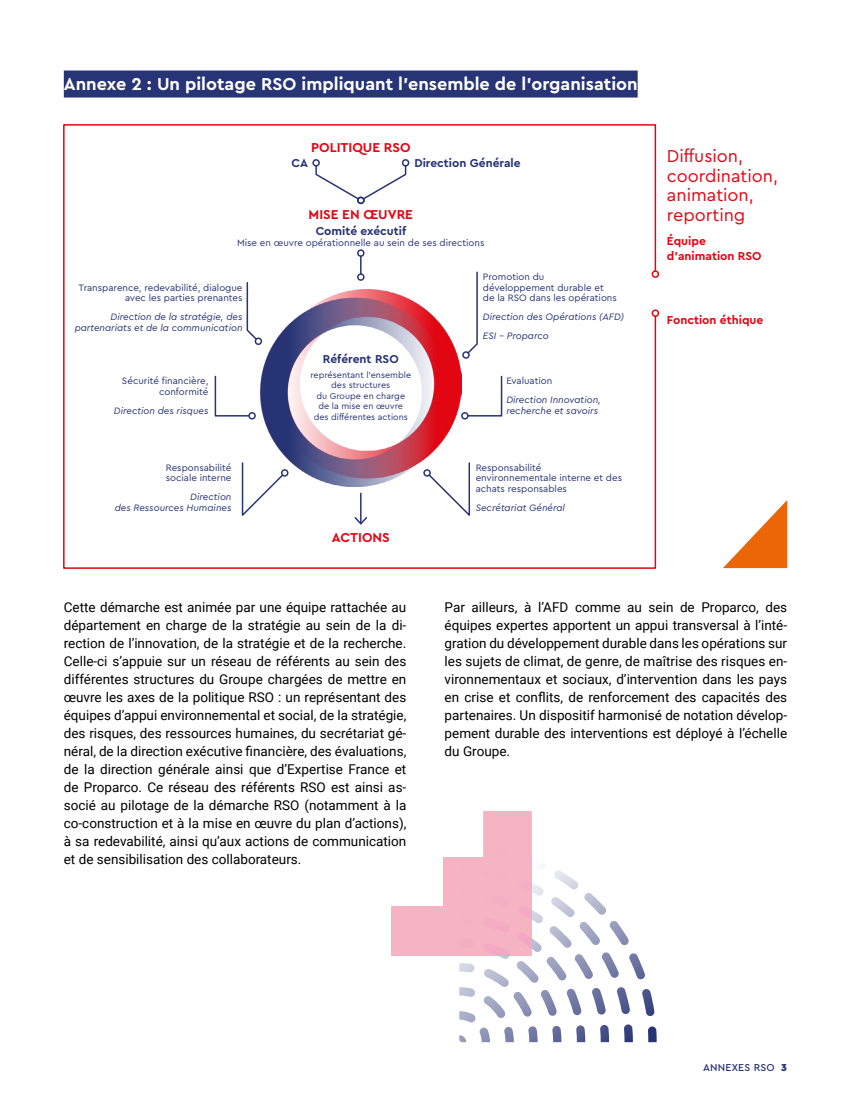
<style>
.page{position:relative;width:851px;height:1106px;background:#fff}
.page>*{position:absolute;margin:0;border:0;box-sizing:border-box;transform-origin:0 0}
.t1{font:700 18px "Cera Pro";color:#fff}
.t2{font:18px/19.5px "Cera Pro";color:#e30613}
.t3{font:13.5px/18px "Roboto";color:#000;text-align:justify}
.t4{font:700 13.5px "Cera Pro";color:#e30613}
.t5{font:700 12px "Cera Pro";color:#273475}
.t6{font:700 12px/14.4px "Cera Pro";color:#e30613}
.t7{font:500 10.5px "Cera Pro";letter-spacing:.02em;color:#273475}
.t8{font:9.75px/10.5px "Cera Pro";color:#273475}
.t9{font:italic 9.75px/10.5px "Cera Pro";color:#273475;text-align:right}
.t10{font:9px/10.5px "Cera Pro";color:#273475;text-align:center}
.s1{font-weight:900}
</style>
<div class="page">
<div style="left:483px;top:811px;width:48px;height:46px;background:#f5b3c4"></div>
<div style="left:443px;top:857px;width:88px;height:50px;background:#f5b3c4"></div>
<div style="left:392px;top:906px;width:139px;height:50px;background:#f5b3c4"></div>
<div style="left:64px;top:71px;width:573px;height:27px;background:#273475"></div>
<svg style="left:723px;top:500px;width:64px;height:68px"></svg>
<svg style="left:459px;top:842px;width:197px;height:200px"></svg>
<svg style="left:63px;top:124px;width:593px;height:445px"></svg>
<div style="left:651px;top:270px;width:8px;height:8px;border:2px solid #e30613;border-radius:50%"></div>
<div style="left:651px;top:309px;width:8px;height:8px;border:2px solid #e30613;border-radius:50%"></div>
<img style="left:260px;top:290px;width:201px;height:196px">
<h1 class="t1" style="left:64px;top:72px;width:575px">Annexe 2 : Un pilotage RSO impliquant l’ensemble de l’organisation</h1>
<p class="t4" style="left:311px;top:138px;width:101px">POLITIQUE RSO</p>
<p class="t5" style="left:291px;top:155px;width:18px">CA</p>
<p class="t5" style="left:414px;top:155px;width:108px">Direction Générale</p>
<p class="t4" style="left:308px;top:205px;width:106px">MISE EN ŒUVRE</p>
<p class="t5" style="left:316px;top:223px;width:92px">Comité exécutif</p>
<p class="t8" style="left:237px;top:237px;width:249px">Mise en œuvre opérationnelle au sein de ses directions</p>
<p class="t8" style="left:78px;top:281px;width:165px;text-align:right">Transparence, redevabilité, dialogue avec les parties prenantes</p>
<p class="t9" style="left:75px;top:311px;width:169px">Direction de la stratégie, des partenariats et de la communication</p>
<p class="t8" style="left:483px;top:271px;width:135px">Promotion du développement durable et de la RSO dans les opérations</p>
<p class="t9" style="left:483px;top:307px;width:143px;line-height:19px;text-align:left">Direction des Opérations (AFD)<br>ESI - Proparco</p>
<p class="t8" style="left:506px;top:375px;width:48px">Evaluation</p>
<p class="t9" style="left:506px;top:394px;width:96px;text-align:left">Direction Innovation, recherche et savoirs</p>
<p class="t5" style="left:323px;top:351px;width:77px">Référent RSO</p>
<p class="t10" style="left:310px;top:369px;width:102px">représentant l’ensemble des structures<br>du Groupe en charge de la mise en œuvre des différentes actions</p>
<p class="t8" style="left:122px;top:375px;width:88px;text-align:right">Sécurité financière, conformité</p>
<p class="t9" style="left:114px;top:405px;width:96px">Direction des risques</p>
<p class="t8" style="left:166px;top:462px;width:67px">Responsabilité sociale interne</p>
<p class="t9" style="left:115px;top:491px;width:118px">Direction<br>des Ressources Humaines</p>
<p class="t4" style="left:332px;top:528px;width:59px">ACTIONS</p>
<p class="t8" style="left:475px;top:462px;width:148px">Responsabilité environnementale interne et des achats responsables</p>
<p class="t9" style="left:475px;top:502px;width:91px">Secrétariat Général</p>
<h1 class="t2" style="left:666px;top:146px;width:113px">Diffusion, coordination, animation, reporting</h1>
<p class="t6" style="left:666px;top:233px;width:96px">Équipe d’animation RSO</p>
<p class="t6" style="left:666px;top:313px;width:98px">Fonction éthique</p>
<p class="t3" style="left:64px;top:598px;width:344px">Cette démarche est animée par une équipe rattachée au département en charge de la stratégie au sein de la di&shy;rection de l’innovation, de la stratégie et de la recherche.<br>Celle-ci s’appuie sur un réseau de référents au sein des différentes structures du Groupe chargées de mettre en œuvre les axes de la politique RSO : un représentant des équipes d’appui environnemental et social, de la stratégie, des risques, des ressources humaines, du secrétariat gé&shy;néral, de la direction exécutive financière, des évaluations, de la direction générale ainsi que d’Expertise France et de Proparco. Ce réseau des référents RSO est ainsi as&shy;socié au pilotage de la démarche RSO (notamment à la co-construction et à la mise en œuvre du plan d’actions), à sa redevabilité, ainsi qu’aux actions de communication et de sensibilisation des collaborateurs.</p>
<p class="t3" style="left:444px;top:598px;width:344px">Par ailleurs, à l’AFD comme au sein de Proparco, des équipes expertes apportent un appui transversal à l’inté&shy;gration du développement durable dans les opérations sur les sujets de climat, de genre, de maîtrise des risques en&shy;vironnementaux et sociaux, d’intervention dans les pays en crise et conflits, de renforcement des capacités des partenaires. Un dispositif harmonisé de notation dévelop&shy;pement durable des interventions est déployé à l’échelle du Groupe.</p>
<p class="t7" style="left:703px;top:1060px;width:86px">ANNEXES RSO <span class="s1">3</span></p>
</div>
